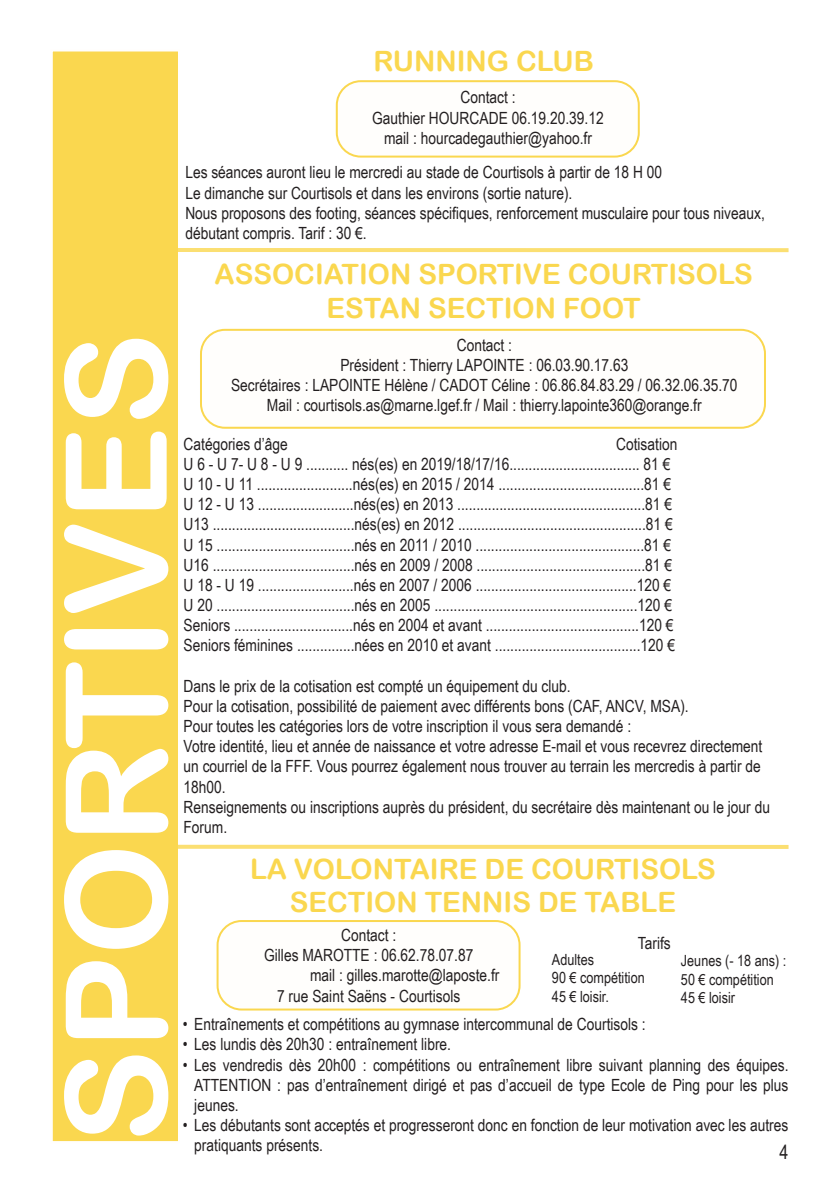
<style>
.page{position:relative;width:840px;height:1191px;background:#fff}
.page>*{position:absolute;margin:0;border:0;box-sizing:border-box;transform-origin:0 0}
.t1{font:140.8px "Arial Rounded MT Bold";color:#fff}
.t2{font:28px "Arial Rounded MT Bold";color:#fad74f}
.t3{font:19.6px "Arial Narrow";color:#231f20}
.t4{font:16.8px/20.2px "Arial Narrow";color:#231f20;text-align:justify}
.t5{font:15.4px "Arial Narrow";color:#231f20}
</style>
<div class="page">
<div style="left:335px;top:80px;width:304px;height:78px;border:2px solid #fad74f;border-radius:24px"></div>
<div style="left:51px;top:49px;width:129px;height:1094px;background:#fad74f;border:2px solid #fffefc"></div>
<svg style="left:177px;top:248px;width:611px;height:4px;background:#fadf74"></svg>
<div style="left:200px;top:329px;width:565px;height:100px;border:2px solid #fad74f;border-radius:24px"></div>
<div style="left:177px;top:844px;width:611px;height:5px;background:#fbdf72"></div>
<div style="left:216px;top:920px;width:304px;height:90px;border:2px solid #fad74f;border-radius:24px"></div>
<p class="t1" style="left:33px;top:1143px;width:812px;rotate:-90deg">SPORTIVES</p>
<p class="t2" style="left:373px;top:45px;width:222px">RUNNING CLUB</p>
<p class="t4" style="left:460px;top:87px;width:57px">Contact :</p>
<p class="t4" style="left:372px;top:107px;width:233px">Gauthier HOURCADE 06.19.20.39.12</p>
<p class="t4" style="left:384px;top:127px;width:209px">mail : hourcadegauthier@yahoo.fr</p>
<p class="t4" style="left:185px;top:162px;width:478px">Les séances auront lieu le mercredi au stade de Courtisols à partir de 18 H 00</p>
<p class="t4" style="left:185px;top:182px;width:388px">Le dimanche sur Courtisols et dans les environs (sortie nature).</p>
<p class="t4" style="left:185px;top:202px;width:580px">Nous proposons des footing, séances spécifiques, renforcement musculaire pour tous niveaux,</p>
<p class="t4" style="left:185px;top:222px;width:183px">débutant compris. Tarif : 30 €.</p>
<p class="t2" style="left:214px;top:257px;width:539px">ASSOCIATION SPORTIVE COURTISOLS</p>
<p class="t2" style="left:326px;top:291px;width:315px">ESTAN SECTION FOOT</p>
<p class="t4" style="left:456px;top:334px;width:57px">Contact :</p>
<p class="t4" style="left:340px;top:354px;width:289px">Président : Thierry LAPOINTE : 06.03.90.17.63</p>
<p class="t4" style="left:231px;top:374px;width:507px">Secrétaires : LAPOINTE Hélène / CADOT Céline : 06.86.84.83.29 / 06.32.06.35.70</p>
<p class="t4" style="left:267px;top:395px;width:436px">Mail : courtisols.as@marne.lgef.fr / Mail : thierry.lapointe360@orange.fr</p>
<p class="t4" style="left:183px;top:433px;width:106px">Catégories d’âge</p>
<p class="t4" style="left:615px;top:433px;width:63px">Cotisation</p>
<p class="t4" style="left:183px;top:453px;width:488px">U 6 - U 7- U 8 - U 9 ........... nés(es) en 2019/18/17/16.................................. 81 €</p>
<p class="t4" style="left:183px;top:473px;width:488px">U 10 - U 11 .........................nés(es) en 2015 / 2014 ......................................81 €</p>
<p class="t4" style="left:183px;top:493px;width:489px">U 12 - U 13 .........................nés(es) en 2013 .................................................81 €</p>
<p class="t4" style="left:183px;top:514px;width:490px">U13 .....................................nés(es) en 2012 .................................................81 €</p>
<p class="t4" style="left:183px;top:534px;width:488px">U 15 ....................................nés en 2011 / 2010 ............................................81 €</p>
<p class="t4" style="left:183px;top:554px;width:489px">U16 .....................................nés en 2009 / 2008 ............................................81 €</p>
<p class="t4" style="left:183px;top:574px;width:489px">U 18 - U 19 .........................nés en 2007 / 2006 ..........................................120 €</p>
<p class="t4" style="left:183px;top:594px;width:489px">U 20 ....................................nés en 2005 .....................................................120 €</p>
<p class="t4" style="left:183px;top:614px;width:491px">Seniors ...............................nés en 2004 et avant ........................................120 €</p>
<p class="t4" style="left:183px;top:635px;width:492px">Seniors féminines ...............nées en 2010 et avant ......................................120 €</p>
<p class="t4" style="left:183px;top:675px;width:388px">Dans le prix de la cotisation est compté un équipement du club.</p>
<p class="t4" style="left:183px;top:695px;width:506px">Pour la cotisation, possibilité de paiement avec différents bons (CAF, ANCV, MSA).</p>
<p class="t4" style="left:183px;top:715px;width:449px">Pour toutes les catégories lors de votre inscription il vous sera demandé :</p>
<p class="t4" style="left:183px;top:735px;width:580px">Votre identité, lieu et année de naissance et votre adresse E-mail et vous recevrez directement un courriel de la FFF. Vous pourrez également nous trouver au terrain les mercredis à partir de 18h00.</p>
<p class="t4" style="left:183px;top:796px;width:587px">Renseignements ou inscriptions auprès du président, du secrétaire dès maintenant ou le jour du<br>Forum.</p>
<p class="t2" style="left:250px;top:852px;width:467px">LA VOLONTAIRE DE COURTISOLS</p>
<p class="t2" style="left:289px;top:885px;width:387px">SECTION TENNIS DE TABLE</p>
<p class="t4" style="left:341px;top:924px;width:57px">Contact :</p>
<p class="t4" style="left:264px;top:944px;width:211px">Gilles MAROTTE : 06.62.78.07.87</p>
<p class="t4" style="left:310px;top:964px;width:191px">mail : gilles.marotte@laposte.fr</p>
<p class="t4" style="left:277px;top:985px;width:185px">7 rue Saint Saëns - Courtisols</p>
<p class="t4" style="left:183px;top:1013px;width:464px">• Entraînements et compétitions au gymnase intercommunal de Courtisols :</p>
<p class="t4" style="left:183px;top:1033px;width:269px">• Les lundis dès 20h30 : entraînement libre.</p>
<p class="t4" style="left:194px;top:1053px;width:595px;text-indent:-11px">• Les vendredis dès 20h00 : compétitions ou entraînement libre suivant planning des équipes.<br>ATTENTION : pas d’entraînement dirigé et pas d’accueil de type Ecole de Ping pour les plus jeunes.</p>
<p class="t4" style="left:194px;top:1114px;width:595px;text-indent:-11px">• Les débutants sont acceptés et progresseront donc en fonction de leur motivation avec les autres pratiquants présents.</p>
<p class="t4" style="left:637px;top:932px;width:34px">Tarifs</p>
<p class="t5" style="left:551px;top:948px;width:44px">Adultes</p>
<p class="t5" style="left:551px;top:966px;width:94px">90 € compétition</p>
<p class="t5" style="left:551px;top:985px;width:58px">45 € loisir.</p>
<p class="t5" style="left:680px;top:949px;width:107px">Jeunes (- 18 ans) :</p>
<p class="t5" style="left:680px;top:968px;width:94px">50 € compétition</p>
<p class="t5" style="left:680px;top:986px;width:56px">45 € loisir</p>
<p class="t3" style="left:779px;top:1137px;width:10px">4</p>
</div>
